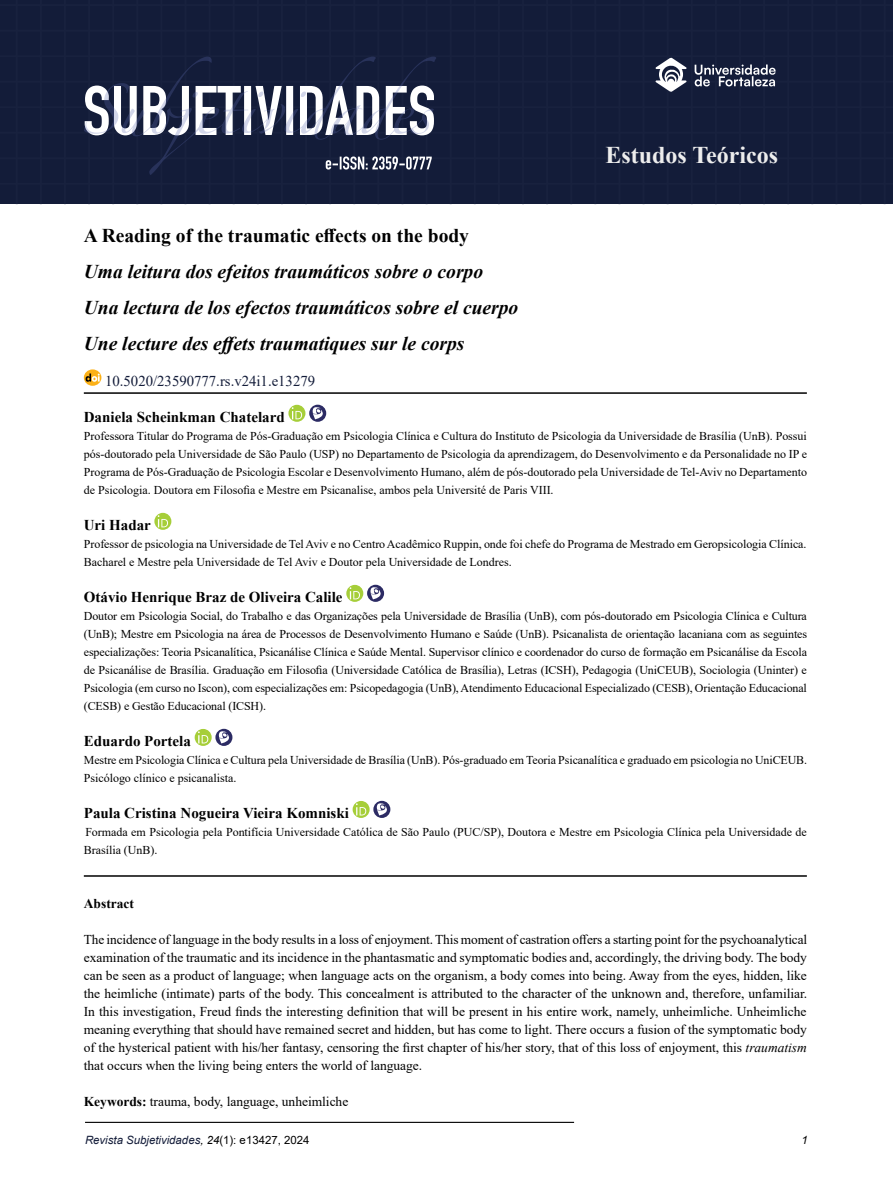
<style>
.page{position:relative;width:893px;height:1191px;background:#fff}
.page>*{position:absolute;margin:0;border:0;box-sizing:border-box;transform-origin:0 0}
.t1{font:700 24px "Times New Roman";color:#ededed}
.t2{font:italic 700 19.5px/36px "Times New Roman";color:#000}
.t3{font:700 19.5px "Times New Roman";color:#000}
.t4{font:700 15px "Times New Roman";color:#000}
.t5{font:15px "Times New Roman";color:#131c39}
.t6{font:13.5px/18px "Times New Roman";color:#000;text-align:justify}
.t7{font:700 13.5px "Times New Roman";color:#000}
.t8{font:12px/18px "Times New Roman";letter-spacing:-.005em;color:#000}
.t9{font:italic 11.4px "Arial";color:#131c39}
.t10{font:italic 11.4px "Arial";color:#000}
.s1{font-style:italic}
.s2{font-weight:700}
.s3{color:#000}
.s4{font-style:normal;color:#000}
</style>
<div class="page">
<div style="left:0;top:0;width:893px;height:204px;background:#131c39"></div>
<hr style="left:85px;top:1121px;width:489px;height:2px;background:#000">
<svg style="left:655px;top:57px;width:32px;height:35px"></svg>
<svg style="left:695px;top:64px;width:81px;height:22px;background:#5f6578"></svg>
<svg style="left:84px;top:57px;width:352px;height:118px"></svg>
<hr style="left:84px;top:392px;width:723px;height:2px;background:#000">
<hr style="left:84px;top:875px;width:723px;height:1px;background:#000">
<svg style="left:84px;top:369px;width:17px;height:17px"></svg>
<svg style="left:86px;top:373px;width:14px;height:9px"></svg>
<svg style="left:288px;top:405px;width:17px;height:17px"></svg>
<svg style="left:292px;top:407px;width:10px;height:12px"></svg>
<svg style="left:309px;top:405px;width:17px;height:17px"></svg>
<svg style="left:310px;top:404px;width:17px;height:15px"></svg>
<svg style="left:154px;top:513px;width:17px;height:17px"></svg>
<svg style="left:158px;top:515px;width:10px;height:12px"></svg>
<svg style="left:346px;top:585px;width:17px;height:17px"></svg>
<svg style="left:350px;top:587px;width:10px;height:12px"></svg>
<svg style="left:367px;top:585px;width:17px;height:17px"></svg>
<svg style="left:368px;top:584px;width:17px;height:15px"></svg>
<svg style="left:195px;top:729px;width:17px;height:17px"></svg>
<svg style="left:198px;top:731px;width:10px;height:12px"></svg>
<svg style="left:215px;top:729px;width:17px;height:17px"></svg>
<svg style="left:216px;top:728px;width:17px;height:15px"></svg>
<svg style="left:353px;top:801px;width:17px;height:17px"></svg>
<svg style="left:356px;top:803px;width:10px;height:12px"></svg>
<svg style="left:373px;top:801px;width:17px;height:17px"></svg>
<svg style="left:374px;top:800px;width:17px;height:15px"></svg>
<h1 class="t1" style="left:605px;top:138px;width:174px">Estudos Teóricos</h1>
<h2 class="t3" style="left:84px;top:221px;width:387px">A Reading of the traumatic effects on the body</h2>
<h2 class="t2" style="left:84px;top:253px;width:436px">Uma leitura dos efeitos traumáticos sobre o corpo<br>Una lectura de los efectos traumáticos sobre el cuerpo<br>Une lecture des effets traumatiques sur le corps</h2>
<p class="t5" style="left:105px;top:370px;width:212px">10.5020/23590777.rs.v24i1.e13279</p>
<p class="t4" style="left:84px;top:406px;width:202px">Daniela Scheinkman Chatelard</p>
<p class="t8" style="left:84px;top:426px;width:725px;text-align:justify">Professora Titular do Programa de Pós-Graduação em Psicologia Clínica e Cultura do Instituto de Psicologia da Universidade de Brasília (UnB). Possui pós-doutorado pela Universidade de São Paulo (USP) no Departamento de Psicologia da aprendizagem, do Desenvolvimento e da Personalidade no IP e Programa de Pós-Graduação de Psicologia Escolar e Desenvolvimento Humano, além de pós-doutorado pela Universidade de Tel-Aviv no Departamento de Psicologia. Doutora em Filosofia e Mestre em Psicanalise, ambos pela Université de Paris VIII.</p>
<p class="t4" style="left:84px;top:514px;width:69px">Uri Hadar</p>
<p class="t8" style="left:84px;top:534px;width:724px">Professor de psicologia na Universidade de Tel Aviv e no Centro Acadêmico Ruppin, onde foi chefe do Programa de Mestrado em Geropsicologia Clínica.<br>Bacharel e Mestre pela Universidade de Tel Aviv e Doutor pela Universidade de Londres.</p>
<p class="t4" style="left:84px;top:586px;width:260px">Otávio Henrique Braz de Oliveira Calile</p>
<p class="t8" style="left:84px;top:606px;width:725px;text-align:justify">Doutor em Psicologia Social, do Trabalho e das Organizações pela Universidade de Brasília (UnB), com pós-doutorado em Psicologia Clínica e Cultura (UnB); Mestre em Psicologia na área de Processos de Desenvolvimento Humano e Saúde (UnB). Psicanalista de orientação lacaniana com as seguintes especializações: Teoria Psicanalítica, Psicanálise Clínica e Saúde Mental. Supervisor clínico e coordenador do curso de formação em Psicanálise da Escola de Psicanálise de Brasília. Graduação em Filosofia (Universidade Católica de Brasília), Letras (ICSH), Pedagogia (UniCEUB), Sociologia (Uninter) e Psicologia (em curso no Iscon), com especializações em: Psicopedagogia (UnB), Atendimento Educacional Especializado (CESB), Orientação Educacional (CESB) e Gestão Educacional (ICSH).</p>
<p class="t4" style="left:84px;top:730px;width:109px">Eduardo Portela</p>
<p class="t8" style="left:84px;top:750px;width:725px">Mestre em Psicologia Clínica e Cultura pela Universidade de Brasília (UnB). Pós-graduado em Teoria Psicanalítica e graduado em psicologia no UniCEUB.<br>Psicólogo clínico e psicanalista.</p>
<p class="t4" style="left:84px;top:802px;width:267px">Paula Cristina Nogueira Vieira Komniski</p>
<p class="t8" style="left:84px;top:822px;width:725px">Formada em Psicologia pela Pontifícia Universidade Católica de São Paulo (PUC/SP), Doutora e Mestre em Psicologia Clínica pela Universidade de<br>Brasília (UnB).</p>
<p class="t7" style="left:84px;top:893px;width:52px">Abstract</p>
<p class="t6" style="left:84px;top:930px;width:725px">The incidence of language in the body results in a loss of enjoyment. This moment of castration offers a starting point for the psychoanalytical examination of the traumatic and its incidence in the phantasmatic and symptomatic bodies and, accordingly, the driving body. The body can be seen as a product of language; when language acts on the organism, a body comes into being. Away from the eyes, hidden, like the heimliche (intimate) parts of the body. This concealment is attributed to the character of the unknown and, therefore, unfamiliar.<br>In this investigation, Freud finds the interesting definition that will be present in his entire work, namely, unheimliche. Unheimliche meaning everything that should have remained secret and hidden, but has come to light. There occurs a fusion of the symptomatic body of the hysterical patient with his/her fantasy, censoring the first chapter of his/her story, that of this loss of enjoyment, this <span class="s1">traumatism </span>that occurs when the living being enters the world of language.</p>
<p class="t6" style="left:84px;top:1092px;width:266px"><span class="s2">Keywords:</span> trauma, body, language, unheimliche</p>
<p class="t9" style="left:85px;top:1132px;width:226px">Revista Subjetividades<span class="s3">, 24</span><span class="s4">(1): e13427, 2024</span></p>
<p class="t10" style="left:802px;top:1132px;width:8px">1</p>
</div>
